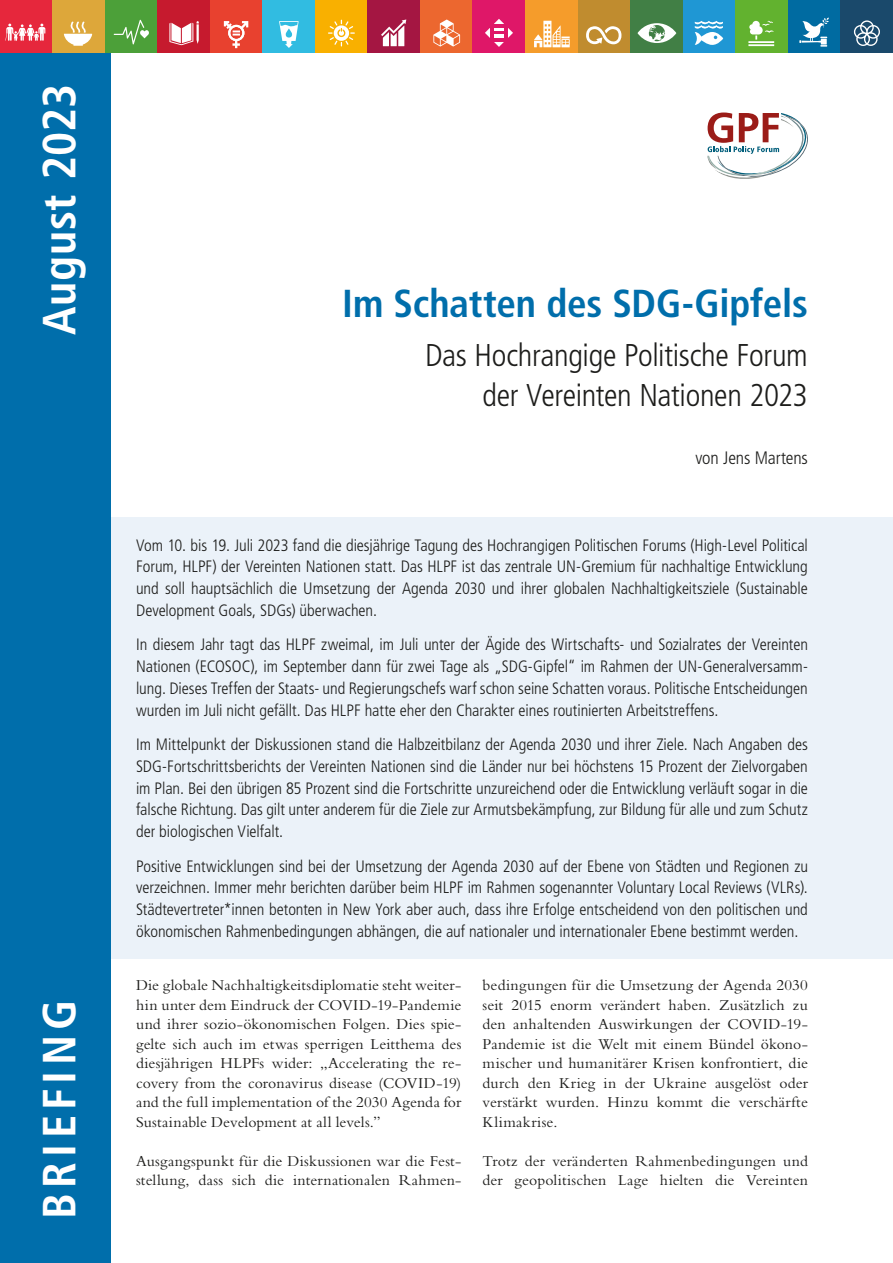
<style>
.page{position:relative;width:893px;height:1263px;background:#fff}
.page>*{position:absolute;margin:0;border:0;box-sizing:border-box;transform-origin:0 0}
.Text{font:700 condensed 46.5px "Frutiger LT Std";letter-spacing:.02em;color:#fff}
.Text-2{font:700 condensed 46.5px "Frutiger LT Std";letter-spacing:.115em;color:#fff}
.titel{font:700 condensed 39px "Frutiger LT Std";letter-spacing:-.005em;color:#006eab}
.titel-2{font:300 condensed 31.5px/40.5px "Frutiger LT Std";letter-spacing:-.01em;color:#1d1d1b;text-align:right}
.Text_kleiner{font:300 condensed 18px "Frutiger LT Std";letter-spacing:-.01em;color:#1d1d1b}
.Vorwort{font:300 condensed 16.5px/21.8px "Frutiger LT Std";letter-spacing:-.005em;color:#1d1d1b;text-align:justify}
.Text-3{font:15.75px/19.5px "Bembo Std";letter-spacing:.01em;color:#1d1d1b;text-align:justify}
</style>
<div class="page">
<div style="left:0;top:517px;width:893px;height:442px;background:#ebf2f9"></div>
<svg style="left:707px;top:113px;width:101px;height:66px"></svg>
<div style="left:0;top:0;width:111px;height:1263px;background:#006eab"></div>
<div style="left:0;top:0;width:53px;height:53px;background:#e6273c"></div>
<svg style="left:5px;top:24px;width:40px;height:17px"></svg>
<div style="left:53px;top:0;width:52px;height:53px;background:#dda73a"></div>
<svg style="left:64px;top:21px;width:28px;height:25px"></svg>
<div style="left:105px;top:0;width:53px;height:53px;background:#4ca039"></div>
<svg style="left:113px;top:19px;width:36px;height:25px"></svg>
<div style="left:158px;top:0;width:52px;height:53px;background:#c61a2e"></div>
<svg style="left:169px;top:21px;width:30px;height:24px"></svg>
<div style="left:210px;top:0;width:53px;height:53px;background:#e8412f"></div>
<svg style="left:224px;top:21px;width:24px;height:27px"></svg>
<div style="left:244px;top:39px;width:17px;height:10px;background:#e8412f"></div>
<div style="left:263px;top:0;width:52px;height:53px;background:#31bce1"></div>
<svg style="left:279px;top:21px;width:20px;height:27px"></svg>
<div style="left:315px;top:0;width:53px;height:53px;background:#f9b000"></div>
<svg style="left:328px;top:19px;width:27px;height:27px"></svg>
<div style="left:368px;top:0;width:52px;height:53px;background:#a41642"></div>
<svg style="left:381px;top:19px;width:25px;height:27px"></svg>
<div style="left:420px;top:0;width:53px;height:53px;background:#ec672f"></div>
<svg style="left:433px;top:19px;width:27px;height:27px"></svg>
<div style="left:473px;top:0;width:52px;height:53px;background:#df1768"></div>
<svg style="left:485px;top:19px;width:28px;height:28px"></svg>
<hr style="left:487px;top:24px;width:24px;height:4px;background:#df1768">
<hr style="left:487px;top:38px;width:24px;height:4px;background:#df1768">
<hr style="left:492px;top:31px;width:14px;height:3px;background:#df1768">
<hr style="left:490px;top:20px;width:4px;height:24px;background:#df1768">
<hr style="left:504px;top:20px;width:4px;height:24px;background:#df1768">
<div style="left:525px;top:0;width:53px;height:53px;background:#f59c2b"></div>
<svg style="left:534px;top:21px;width:36px;height:26px"></svg>
<div style="left:578px;top:0;width:52px;height:53px;background:#c08c2f"></div>
<svg style="left:586px;top:26px;width:35px;height:18px"></svg>
<div style="left:630px;top:0;width:53px;height:53px;background:#417f45"></div>
<svg style="left:637px;top:23px;width:39px;height:20px"></svg>
<div style="left:683px;top:0;width:52px;height:53px;background:#1f97d4"></div>
<svg style="left:695px;top:21px;width:28px;height:24px"></svg>
<div style="left:735px;top:0;width:53px;height:53px;background:#62b22f"></div>
<hr style="left:748px;top:41px;width:26px;height:2px;background:#fff">
<hr style="left:748px;top:44px;width:26px;height:2px;background:#fff">
<svg style="left:749px;top:21px;width:25px;height:19px"></svg>
<div style="left:788px;top:0;width:52px;height:53px;background:#006ba1"></div>
<svg style="left:799px;top:17px;width:30px;height:30px"></svg>
<div style="left:840px;top:0;width:53px;height:53px;background:#1a496b"></div>
<svg style="left:853px;top:20px;width:27px;height:26px"></svg>
<p class="Text" style="left:32px;top:335px;width:253px;rotate:-90deg">August 2023</p>
<p class="Text-2" style="left:32px;top:1219px;width:221px;rotate:-90deg">BRIEFING</p>
<p class="titel" style="left:342px;top:280px;width:467px">Im Schatten des SDG-Gipfels</p>
<p class="titel-2" style="left:425px;top:335px;width:384px">Das Hochrangige Politische Forum der Vereinten Nationen 2023</p>
<p class="Text_kleiner" style="left:695px;top:447px;width:114px">von Jens Martens</p>
<p class="Vorwort" style="left:136px;top:534px;width:673px">Vom 10. bis 19. Juli 2023 fand die diesjährige Tagung des Hochrangigen Politischen Forums (High-Level Political Forum, HLPF) der Vereinten Nationen statt. Das HLPF ist das zentrale UN-Gremium für nachhaltige Entwicklung und soll hauptsächlich die Umsetzung der Agenda 2030 und ihrer globalen Nachhaltigkeitsziele (Sustainable Development Goals, SDGs) überwachen.</p>
<p class="Vorwort" style="left:136px;top:634px;width:673px">In diesem Jahr tagt das HLPF zweimal, im Juli unter der Ägide des Wirtschafts- und Sozialrates der Vereinten Nationen (ECOSOC), im September dann für zwei Tage als „SDG-Gipfel“ im Rahmen der UN-Generalversamm&shy;lung. Dieses Treffen der Staats- und Regierungschefs warf schon seine Schatten voraus. Politische Entscheidungen wurden im Juli nicht gefällt. Das HLPF hatte eher den Charakter eines routinierten Arbeitstreffens.</p>
<p class="Vorwort" style="left:136px;top:734px;width:673px">Im Mittelpunkt der Diskussionen stand die Halbzeitbilanz der Agenda 2030 und ihrer Ziele. Nach Angaben des SDG-Fortschrittsberichts der Vereinten Nationen sind die Länder nur bei höchstens 15 Prozent der Zielvorgaben im Plan. Bei den übrigen 85 Prozent sind die Fortschritte unzureichend oder die Entwicklung verläuft sogar in die falsche Richtung. Das gilt unter anderem für die Ziele zur Armutsbekämpfung, zur Bildung für alle und zum Schutz der biologischen Vielfalt.</p>
<p class="Vorwort" style="left:136px;top:855px;width:673px">Positive Entwicklungen sind bei der Umsetzung der Agenda 2030 auf der Ebene von Städten und Regionen zu verzeichnen. Immer mehr berichten darüber beim HLPF im Rahmen sogenannter Voluntary Local Reviews (VLRs).<br>Städtevertreter*innen betonten in New York aber auch, dass ihre Erfolge entscheidend von den politischen und ökonomischen Rahmenbedingungen abhängen, die auf nationaler und internationaler Ebene bestimmt werden.</p>
<p class="Text-3" style="left:136px;top:975px;width:327px">Die globale Nachhaltigkeitsdiplomatie steht weiter&shy;hin unter dem Eindruck der COVID-19-Pandemie und ihrer sozio-ökonomischen Folgen. Dies spie&shy;gelte sich auch im etwas sperrigen Leitthema des diesjährigen HLPFs wider: „Accelerating the re&shy;covery from the coronavirus disease (COVID-19) and the full implementation of the 2030 Agenda for Sustainable Development at all levels.”</p>
<p class="Text-3" style="left:136px;top:1151px;width:327px">Ausgangspunkt für die Diskussionen war die Fest&shy;stellung, dass sich die internationalen Rahmen-</p>
<p class="Text-3" style="left:483px;top:975px;width:327px">bedingungen für die Umsetzung der Agenda 2030 seit 2015 enorm verändert haben. Zusätzlich zu den anhaltenden Auswirkungen der COVID-19- Pandemie ist die Welt mit einem Bündel ökono&shy;mischer und humanitärer Krisen konfrontiert, die durch den Krieg in der Ukraine ausgelöst oder verstärkt wurden. Hinzu kommt die verschärfte Klimakrise.</p>
<p class="Text-3" style="left:483px;top:1151px;width:327px">Trotz der veränderten Rahmenbedingungen und der geopolitischen Lage hielten die Vereinten</p>
</div>
